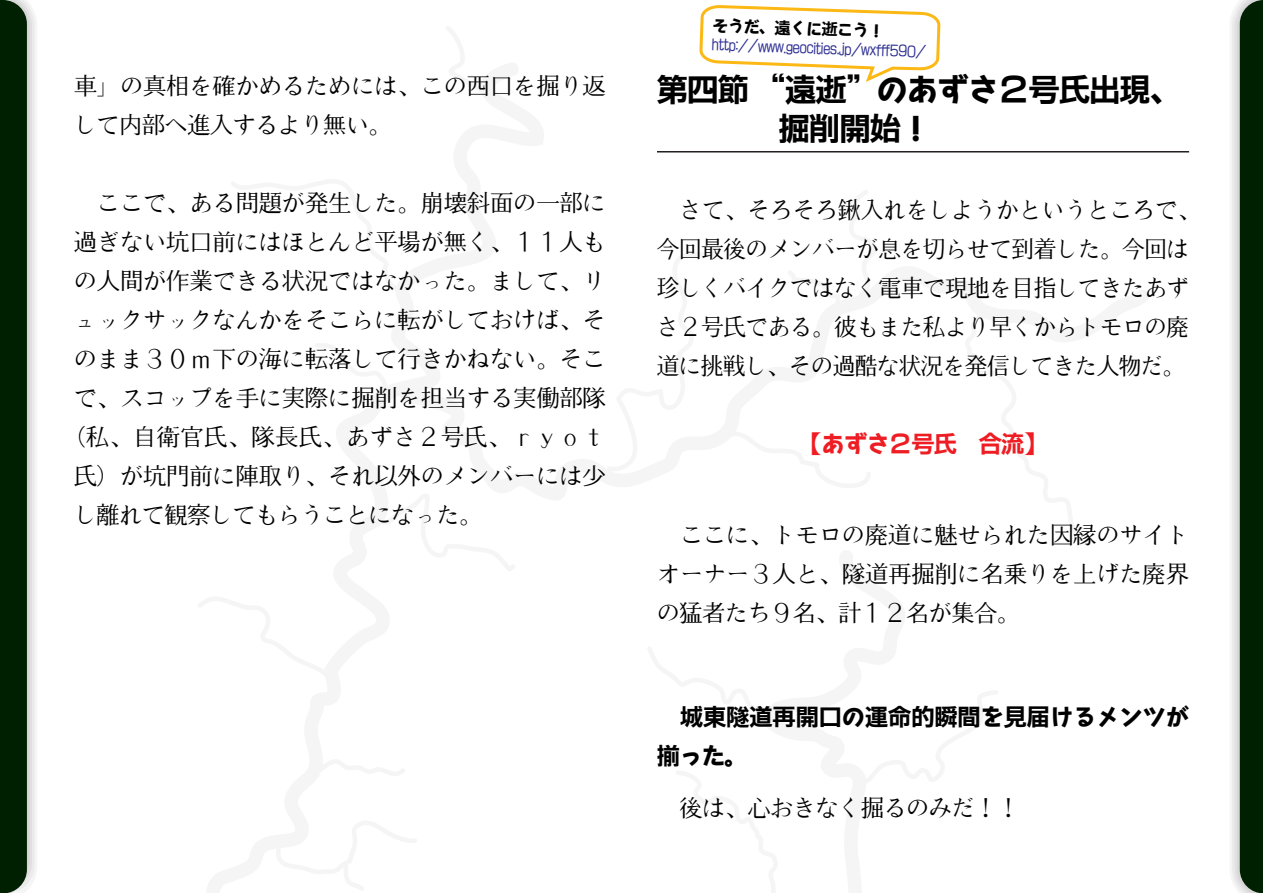
<style>
.page{position:relative;width:1263px;height:893px;background:#fff}
.page>*{position:absolute;margin:0;border:0;box-sizing:border-box;transform-origin:0 0}
.t1{font:31.5px/39px "FGP Kaku Go Ca U Hashibam H";letter-spacing:-.035em;color:#000}
.t2{font:23.25px/39px "F Gsemn 12";letter-spacing:-.005em;color:#000}
.t3{font:23.25px "F Gsemn 12";letter-spacing:-.025em;color:#000}
.t4{font:23.25px/39px "FGP Kaku Go Ca U Hashibam H";letter-spacing:-.005em;color:#000}
.t5{font:23.25px "F Gsemn 12";letter-spacing:.015em;color:#000}
.t6{font:23.25px "FGP Kaku Go Ca U Hashibam H";letter-spacing:-.035em;color:#ee1d23}
.t7{font:16.2px "FGP Kaku Go Ca U Hashibam H";color:#000}
.t8{font:13.8px "FGP Kaku Go Ca M Hashibam M";color:#2e3092}
</style>
<div class="page">
<svg style="left:0;top:0;width:35px;height:892px;background:#2c452d"></svg>
<svg style="left:1232px;top:0;width:31px;height:892px;background:#3a523b"></svg>
<hr style="left:657px;top:151px;width:532px;height:1px;background:#231f20">
<svg style="left:699px;top:5px;width:242px;height:77px"></svg>
<p class="t2" style="left:74px;top:66px;width:534px">車」の真相を確かめるためには、この西口を掘り返して内部へ進入するより無い。</p>
<p class="t2" style="left:97px;top:183px;width:510px">ここで、ある問題が発生した。崩壊斜面の一部に</p>
<p class="t2" style="left:74px;top:222px;width:534px">過ぎない坑口前にはほとんど平場が無く、１１人も</p>
<p class="t2" style="left:74px;top:261px;width:534px">の人間が作業できる状況ではなかった。まして、リ</p>
<p class="t2" style="left:74px;top:300px;width:534px">ュックサックなんかをそこらに転がしておけば、そ</p>
<p class="t2" style="left:74px;top:339px;width:534px">のまま３０ｍ下の海に転落して行きかねない。そこ</p>
<p class="t2" style="left:74px;top:378px;width:534px">で、スコップを手に実際に掘削を担当する実働部隊</p>
<p class="t5" style="left:62px;top:425px;width:545px">（私、自衛官氏、隊長氏、あずさ２号氏、ｒｙｏｔ</p>
<p class="t2" style="left:74px;top:456px;width:534px">氏）が坑門前に陣取り、それ以外のメンバーには少</p>
<p class="t3" style="left:74px;top:503px;width:410px">し離れて観察してもらうことになった。</p>
<p class="t7" style="left:713px;top:17px;width:174px;rotate:2deg">そうだ、遠くに逝こう！</p>
<p class="t8" style="left:712px;top:38px;width:216px;rotate:2deg">http://www.geocities.jp/wxfff590/</p>
<h1 class="t1" style="left:779px;top:70px;width:404px;text-indent:-122px">第四節 “遠逝”のあずさ２号氏出現、掘削開始！</h1>
<p class="t2" style="left:657px;top:190px;width:545px;text-indent:23px">さて、そろそろ鍬入れをしようかというところで、今回最後のメンバーが息を切らせて到着した。今回は珍しくバイクではなく電車で現地を目指してきたあずさ２号氏である。彼もまた私より早くからトモロの廃道に挑戦し、その過酷な状況を発信してきた人物だ。</p>
<p class="t6" style="left:799px;top:432px;width:249px">【あずさ２号氏　合流】</p>
<p class="t2" style="left:657px;top:515px;width:534px;text-align:justify;text-indent:23px">ここに、トモロの廃道に魅せられた因縁のサイトオーナー３人と、隧道再掘削に名乗りを上げた廃界の猛者たち９名、計１２名が集合。</p>
<p class="t4" style="left:657px;top:697px;width:534px;text-indent:23px">城東隧道再開口の運命的瞬間を見届けるメンツが揃った。</p>
<p class="t3" style="left:680px;top:795px;width:342px">後は、心おきなく掘るのみだ！！</p>
</div>
